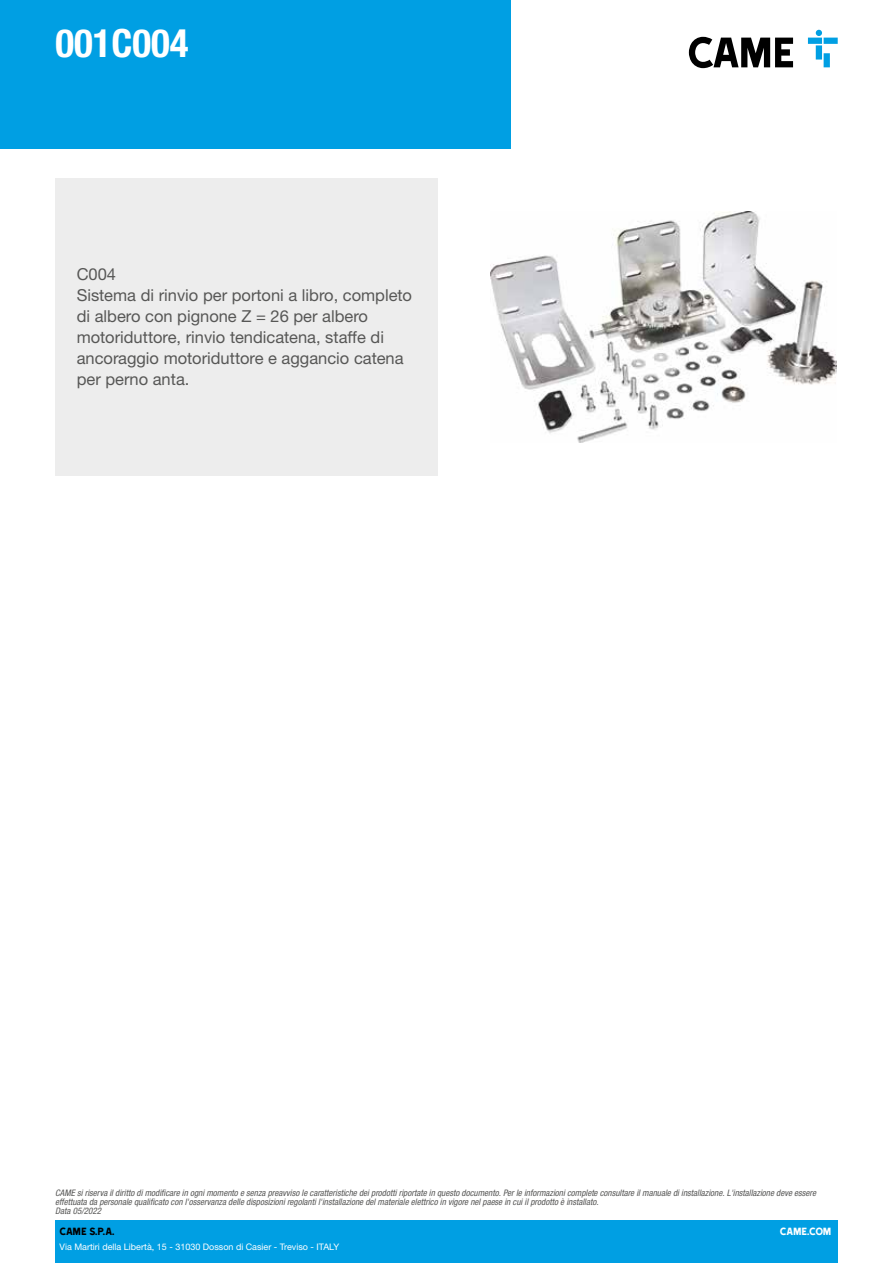
<style>
.page{position:relative;width:893px;height:1263px;background:#fff}
.page>*{position:absolute;margin:0;border:0;box-sizing:border-box;transform-origin:0 0}
.t1{font:700 condensed 39px "Helvetica Neue LTW1 G";color:#fff}
.t2{font:16.5px/21px "Helvetica Neue LTW1 G";color:#575756}
.t3{font:12px "Came Type";color:#000}
.t4{font:12px "Came Type";letter-spacing:-.025em;color:#fff}
.t5{font:italic condensed 9px/9px "Helvetica Neue LTW1 G";color:#575756}
.t6{font:9px "Helvetica Neue LTW1 G";color:#fff}
</style>
<div class="page">
<div style="left:55px;top:1220px;width:783px;height:43px;background:#009fe3"></div>
<div style="left:0;top:0;width:510px;height:149px;background:#009fe3"></div>
<svg style="left:689px;top:37px;width:104px;height:31px"></svg>
<svg style="left:808px;top:30px;width:30px;height:37px"></svg>
<div style="left:55px;top:178px;width:383px;height:298px;background:#ededed"></div>
<img style="left:490px;top:212px;width:347px;height:230px">
<h1 class="t1" style="left:55px;top:20px;width:135px">001C004</h1>
<h2 class="t2" style="left:77px;top:264px;width:337px">C004<br>Sistema di rinvio per portoni a libro, completo di albero con pignone Z = 26 per albero motoriduttore, rinvio tendicatena, staffe di ancoraggio motoriduttore e aggancio catena per perno anta.</h2>
<p class="t5" style="left:55px;top:1189px;width:762px">CAME si riserva il diritto di modificare in ogni momento e senza preavviso le caratteristiche dei prodotti riportate in questo documento. Per le informazioni complete consultare il manuale di installazione. L'installazione deve essere effettuata da personale qualificato con l'osservanza delle disposizioni regolanti l'installazione del materiale elettrico in vigore nel paese in cui il prodotto è installato.<br>Data 05/2022</p>
<h3 class="t3" style="left:60px;top:1225px;width:57px">CAME S.P.A.</h3>
<p class="t6" style="left:60px;top:1241px;width:281px">Via Martiri della Libertà, 15 - 31030 Dosson di Casier - Treviso - ITALY</p>
<h3 class="t4" style="left:780px;top:1225px;width:53px">CAME.COM</h3>
</div>
